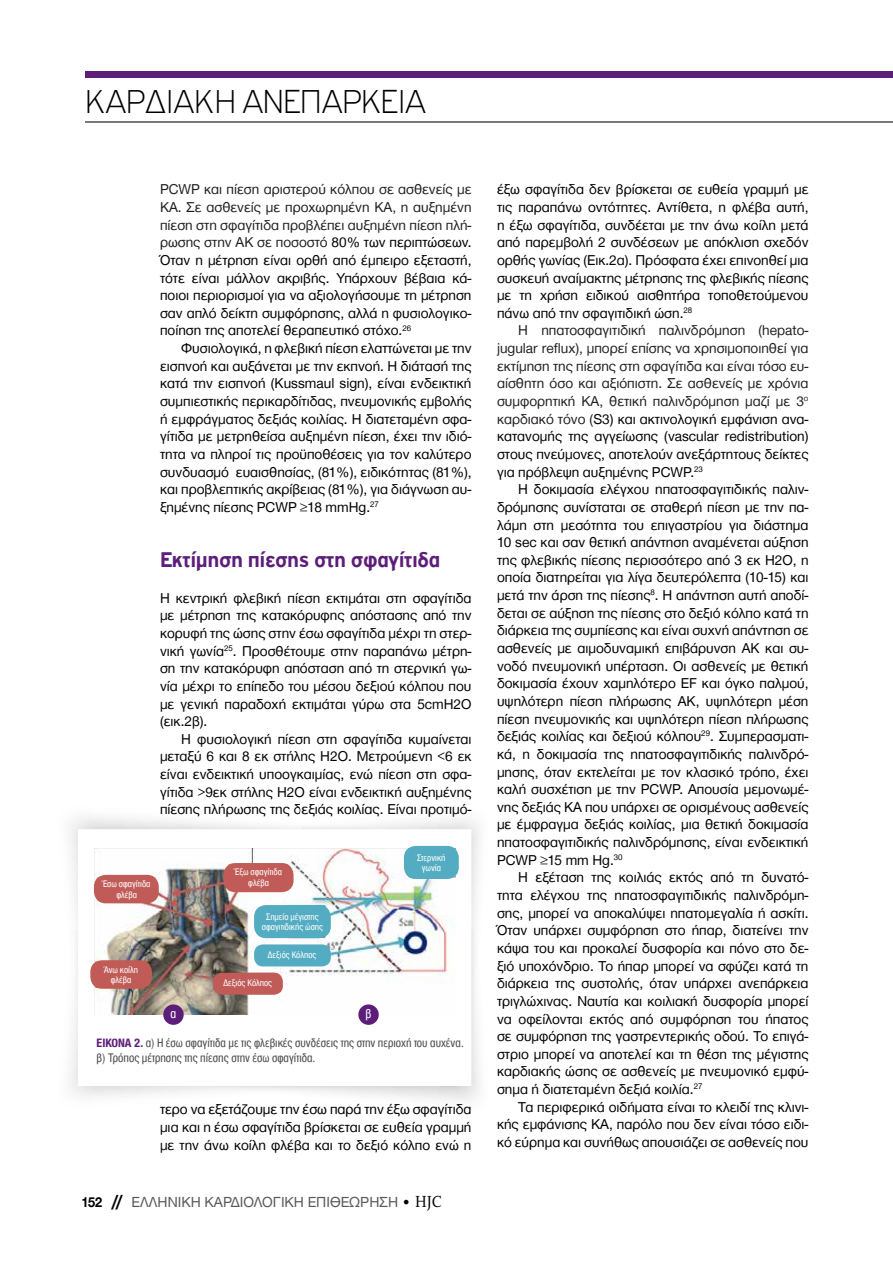
<style>
.page{position:relative;width:893px;height:1263px;background:#fff}
.page>*{position:absolute;margin:0;border:0;box-sizing:border-box;transform-origin:0 0}
.t1{font:100 35.25px "PF Highway Gothic";letter-spacing:-.01em;color:#000}
.t2{font:700 22.5px "PF Highway Gothic";letter-spacing:-.02em;color:#5d1e79}
.t3{font:15px "Helvetica Neue Greek";color:#58595b}
.t4{font:14.7px/17.7px "Helvetica Neue Greek";color:#000;text-align:justify}
.t5{font:14.7px/17.7px "Helvetica Neue Greek";color:#231f20;text-align:justify}
.t6{font:condensed 13.5px "Helvetica Neue Greek";color:#fff}
.t7{font:condensed 12.75px/15px "Helvetica Neue Greek";color:#4d4d4f}
.t8{font:condensed 9.75px/10.5px "Helvetica Neue Greek";color:#fff;text-align:center}
.s1{color:#231f20}
.s2{font-weight:700;font-size:12.6px;color:#5d1e79}
.s3{font-weight:700;color:#000}
.s4{font-family:"Futura TGR";font-weight:700;font-size:16.5px;color:#000}
.s5{color:#000}
.s6{font-family:"PF Archive Pro";font-size:16.5px;color:#000}
</style>
<div class="page">
<div style="left:85px;top:72px;width:808px;height:6px;background:#5d1e79"></div>
<hr style="left:85px;top:121px;width:808px;height:1px;background:#000">
<div style="left:83px;top:834px;width:384px;height:244px;background:#fff"></div>
<img style="left:94px;top:849px;width:362px;height:166px">
<div style="left:94px;top:875px;width:65px;height:28px;background:#c05b57;border-radius:12px"></div>
<div style="left:90px;top:960px;width:62px;height:29px;background:#c05b57;border-radius:12px"></div>
<div style="left:224px;top:863px;width:70px;height:29px;background:#c05b57;border-radius:12px"></div>
<div style="left:213px;top:973px;width:70px;height:22px;background:#c05b57;border-radius:9px"></div>
<div style="left:254px;top:944px;width:77px;height:22px;background:#53acc1;border-radius:9px"></div>
<div style="left:254px;top:905px;width:77px;height:33px;background:#53acc1;border-radius:12px"></div>
<div style="left:404px;top:846px;width:55px;height:33px;background:#53acc1;border-radius:12px"></div>
<div style="left:163px;top:1004px;width:21px;height:21px;background:#5d1e79;border-radius:50%"></div>
<div style="left:358px;top:1004px;width:21px;height:21px;background:#5d1e79;border-radius:50%"></div>
<h1 class="t1" style="left:85px;top:84px;width:342px">ΚΑΡΔΙΑΚΗ ΑΝΕΠΑΡΚΕΙΑ</h1>
<p class="t4" style="left:160px;top:181px;width:313px"><span class="s1">PCWP και πίεση αριστερού κόλπου σε ασθενείς με ΚΑ. Σε ασθενείς με προχωρημένη ΚΑ, η αυξημένη πίεση στη σφαγίτιδα προβλέπει αυξημένη πίεση πλή&shy;ρωσης στην ΑΚ σε ποσοστό</span> 80% των περιπτώσεων.<br>Όταν η μέτρηση είναι ορθή από έμπειρο εξεταστή, τότε είναι μάλλον ακριβής. Υπάρχουν βέβαια κά&shy;ποιοι περιορισμοί για να αξιολογήσουμε τη μέτρηση σαν απλό δείκτη συμφόρησης, αλλά η φυσιολογικο&shy;ποίηση της αποτελεί θεραπευτικό στόχο.<sup>26</sup></p>
<p class="t4" style="left:160px;top:339px;width:313px;text-indent:21px">Φυσιολογικά, η φλεβική πίεση ελαττώνεται με την εισπνοή και αυξάνεται με την εκπνοή. Η διάτασή της κατά την εισπνοή (Kussmaul sign), είναι ενδεικτική συμπιεστικής περικαρδίτιδας, πνευμονικής εμβολής ή εμφράγματος δεξιάς κοιλίας. Η διατεταμένη σφα&shy;γίτιδα με μετρηθείσα αυξημένη πίεση, έχει την ιδιό&shy;τητα να πληροί τις προϋποθέσεις για τον καλύτερο συνδυασμό ευαισθησίας, (81%), ειδικότητας (81%), και προβλεπτικής ακρίβειας (81%), για διάγνωση αυ&shy;ξημένης πίεσης PCWP ≥18 mmHg.<sup>27</sup></p>
<h2 class="t2" style="left:160px;top:548px;width:282px">Εκτίμηση πίεσης στη σφαγίτιδα</h2>
<p class="t4" style="left:160px;top:589px;width:313px">Η κεντρική φλεβική πίεση εκτιμάται στη σφαγίτιδα με μέτρηση της κατακόρυφης απόστασης από την κορυφή της ώσης στην έσω σφαγίτιδα μέχρι τη στερ&shy;νική γωνία<sup>25</sup>. Προσθέτουμε στην παραπάνω μέτρη&shy;ση την κατακόρυφη απόσταση από τη στερνική γω&shy;νία μέχρι το επίπεδο του μέσου δεξιού κόλπου που με γενική παραδοχή εκτιμάται γύρω στα 5cmH2O (εικ.2β).</p>
<p class="t4" style="left:160px;top:730px;width:313px;text-indent:21px">Η φυσιολογική πίεση στη σφαγίτιδα κυμαίνεται μεταξύ 6 και 8 εκ στήλης Η2Ο. Μετρούμενη &lt;6 εκ είναι ενδεικτική υποογκαιμίας, ενώ πίεση στη σφα&shy;γίτιδα &gt;9εκ στήλης Η2Ο είναι ενδεικτική αυξημένης πίεσης πλήρωσης της δεξιάς κοιλίας. Είναι προτιμό-</p>
<p class="t8" style="left:103px;top:878px;width:49px">Έσω σφαγίτιδα φλέβα</p>
<p class="t8" style="left:104px;top:964px;width:35px">Άνω κοίλη φλέβα</p>
<p class="t8" style="left:235px;top:867px;width:48px">Έξω σφαγίτιδα φλέβα</p>
<p class="t8" style="left:262px;top:911px;width:63px">Σημείο μέγιστης σφαγιτιδικής ώσης</p>
<p class="t8" style="left:268px;top:950px;width:50px">Δεξιός Κόλπος</p>
<p class="t8" style="left:224px;top:977px;width:50px">Δεξιός Κόλπος</p>
<p class="t6" style="left:171px;top:1007px;width:7px">α</p>
<p class="t6" style="left:365px;top:1007px;width:7px">β</p>
<p class="t8" style="left:417px;top:852px;width:30px">Στερνική γωνία</p>
<p class="t7" style="left:97px;top:1035px;width:369px"><span class="s2">Εικόνα 2.</span> α) Η έσω σφαγίτιδα με τις φλεβικές συνδέσεις της στην περιοχή του αυχένα. β) Τρόπος μέτρησης της πίεσης στην έσω σφαγίτιδα.</p>
<p class="t4" style="left:160px;top:1100px;width:313px">τερο να εξετάζουμε την έσω παρά την έξω σφαγίτιδα μια και η έσω σφαγίτιδα βρίσκεται σε ευθεία γραμμή με την άνω κοίλη φλέβα και το δεξιό κόλπο ενώ η</p>
<p class="t3" style="left:82px;top:1194px;width:361px"><span class="s3">152</span> <span class="s4">//</span> EΛΛΗΝΙΚΗ ΚΑΡΔΙΟΛΟΓΙΚΗ ΕΠΙΘΕΩΡΗΣΗ <span class="s5">•</span> <span class="s6">HJC</span></p>
<p class="t4" style="left:497px;top:181px;width:313px">έξω σφαγίτιδα δεν βρίσκεται σε ευθεία γραμμή με τις παραπάνω οντότητες. Αντίθετα, η φλέβα αυτή, η έξω σφαγίτιδα, συνδέεται με την άνω κοίλη μετά από παρεμβολή 2 συνδέσεων με απόκλιση σχεδόν ορθής γωνίας (Εικ.2α). Πρόσφατα έχει επινοηθεί μια συσκευή αναίμακτης μέτρησης της φλεβικής πίεσης με τη χρήση ειδικού αισθητήρα τοποθετούμενου πάνω από την σφαγιτιδική ώση.<sup>28</sup></p>
<p class="t5" style="left:497px;top:322px;width:313px;text-indent:21px">Η ηπατοσφαγιτιδική παλινδρόμηση (hepato&shy;jugular reflux), μπορεί επίσης να χρησιμοποιηθεί για εκτίμηση της πίεσης στη σφαγίτιδα και είναι τόσο ευ&shy;αίσθητη όσο και αξιόπιστη. Σε ασθενείς με χρόνια συμφορητική ΚΑ, θετική παλινδρόμηση μαζί με 3<sup>ο </sup>καρδιακό τόνο (<span class="s5">S3) και ακτινολογική εμφάνιση ανα&shy;κατανομής της αγγείωσης (vascular redistribution) στους πνεύμονες, αποτελούν ανεξάρτητους δείκτες για πρόβλεψη αυξημένης PCWP.</span><sup>23</sup></p>
<p class="t4" style="left:497px;top:480px;width:313px;text-indent:21px">Η δοκιμασία ελέγχου ηπατοσφαγιτιδικής παλιν&shy;δρόμησης συνίσταται σε σταθερή πίεση με την πα&shy;λάμη στη μεσότητα του επιγαστρίου για διάστημα 10 sec και σαν θετική απάντηση αναμένεται αύξηση της φλεβικής πίεσης περισσότερο από 3 εκ H2O, η οποία διατηρείται για λίγα δευτερόλεπτα (10-15) και μετά την άρση της πίεσης<sup>8</sup>. Η απάντηση αυτή αποδί&shy;δεται σε αύξηση της πίεσης στο δεξιό κόλπο κατά τη διάρκεια της συμπίεσης και είναι συχνή απάντηση σε ασθενείς με αιμοδυναμική επιβάρυνση ΑΚ και συ&shy;νοδό πνευμονική υπέρταση. Οι ασθενείς με θετική δοκιμασία έχουν χαμηλότερο EF και όγκο παλμού, υψηλότερη πίεση πλήρωσης ΑΚ, υψηλότερη μέση πίεση πνευμονικής και υψηλότερη πίεση πλήρωσης δεξιάς κοιλίας και δεξιού κόλπου<sup>29</sup>. Συμπερασματι&shy;κά, η δοκιμασία της ηπατοσφαγιτιδικής παλινδρό&shy;μησης, όταν εκτελείται με τον κλασικό τρόπο, έχει καλή συσχέτιση με την PCWP. Απουσία μεμονωμέ&shy;νης δεξιάς ΚΑ που υπάρχει σε ορισμένους ασθενείς με έμφραγμα δεξιάς κοιλίας, μια θετική δοκιμασία ηπατοσφαγιτιδικής παλινδρόμησης, είναι ενδεικτική PCWP ≥15 mm Hg.<sup>30</sup></p>
<p class="t4" style="left:497px;top:869px;width:313px;text-indent:21px">Η εξέταση της κοιλιάς εκτός από τη δυνατό&shy;τητα ελέγχου της ηπατοσφαγιτιδικής παλινδρόμη&shy;σης, μπορεί να αποκαλύψει ηπατομεγαλία ή ασκίτι.<br>Όταν υπάρχει συμφόρηση στο ήπαρ, διατείνει την κάψα του και προκαλεί δυσφορία και πόνο στο δε&shy;ξιό υποχόνδριο. Το ήπαρ μπορεί να σφύζει κατά τη διάρκεια της συστολής, όταν υπάρχει ανεπάρκεια τριγλώχινας. Ναυτία και κοιλιακή δυσφορία μπορεί να οφείλονται εκτός από συμφόρηση του ήπατος σε συμφόρηση της γαστρεντερικής οδού. Το επιγά&shy;στριο μπορεί να αποτελεί και τη θέση της μέγιστης καρδιακής ώσης σε ασθενείς με πνευμονικό εμφύ&shy;σημα ή διατεταμένη δεξιά κοιλία.<sup>27</sup></p>
<p class="t4" style="left:497px;top:1098px;width:313px;text-indent:21px">Τα περιφερικά οιδήματα είναι το κλειδί της κλινι&shy;κής εμφάνισης ΚΑ, παρόλο που δεν είναι τόσο ειδι&shy;κό εύρημα και συνήθως απουσιάζει σε ασθενείς που</p>
</div>
